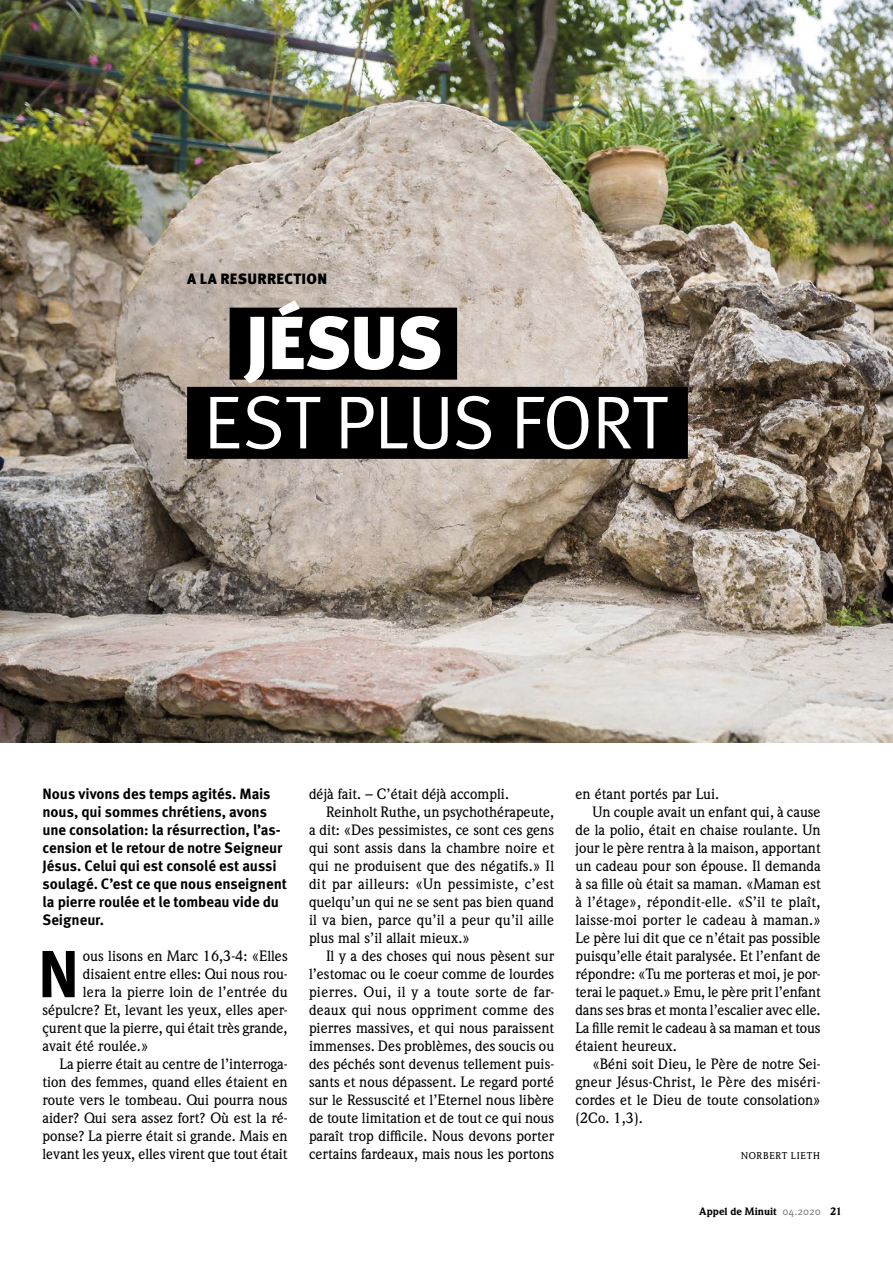
<style>
.page{position:relative;width:893px;height:1263px;background:#fff}
.page>*{position:absolute;margin:0;border:0;box-sizing:border-box;transform-origin:0 0}
.t1{font:75px "Meta OT Norm";letter-spacing:-.02em;color:#fff}
.t2{font:900 75px "Meta OT";letter-spacing:-.02em;color:#fff}
.t3{font:700 66.45px "Meta OT";color:#000}
.t4{font:700 15px/18px "Meta OT";letter-spacing:-.01em;color:#000}
.t5{font:900 15px "Meta OT";letter-spacing:.02em;color:#000}
.t6{font:500 14.7px "Weidemann";color:#000}
.t7{font:500 14.7px "Weidemann";letter-spacing:.02em;color:#000}
.t8{font:900 10.5px "Weidemann";letter-spacing:-.005em;color:#000}
.t9{font:500 9.75px "Weidemann";letter-spacing:.07em;color:#000}
.s1{font-family:"Meta OT Norm";font-weight:400;color:#6f6f6e}
</style>
<div class="page">
<img style="left:0;top:0;width:893px;height:742px">
<div style="left:230px;top:308px;width:227px;height:72px;background:#000"></div>
<div style="left:187px;top:387px;width:501px;height:72px;background:#000"></div>
<p class="t5" style="left:187px;top:270px;width:141px">A LA RESURRECTION</p>
<h1 class="t2" style="left:245px;top:298px;width:199px">JÉSUS</h1>
<h1 class="t1" style="left:203px;top:377px;width:465px">EST PLUS FORT</h1>
<p class="t4" style="left:43px;top:785px;width:246px">Nous vivons des temps agités. Mais nous, qui sommes chrétiens, avons une consolation: la résurrection, l’as&shy;cension et le retour de notre Seigneur Jésus. Celui qui est consolé est aussi soulagé. C’est ce que nous enseignent la pierre roulée et le tombeau vide du Seigneur.</p>
<h2 class="t3" style="left:38px;top:932px;width:44px">N</h2>
<p class="t6" style="left:83px;top:947px;width:206px">ous lisons en Marc 16,3-4: «Elles</p>
<p class="t6" style="left:83px;top:965px;width:206px">disaient entre elles: Qui nous rou-</p>
<p class="t6" style="left:83px;top:983px;width:206px">lera la pierre loin de l’entrée du</p>
<p class="t6" style="left:43px;top:1001px;width:247px">sépulcre? Et, levant les yeux, elles aper-</p>
<p class="t6" style="left:43px;top:1019px;width:247px">çurent que la pierre, qui était très grande,</p>
<p class="t6" style="left:43px;top:1037px;width:107px">avait été roulée.»</p>
<p class="t6" style="left:60px;top:1055px;width:230px">La pierre était au centre de l’interroga-</p>
<p class="t6" style="left:43px;top:1073px;width:247px">tion des femmes, quand elles étaient en</p>
<p class="t6" style="left:43px;top:1091px;width:247px">route vers le tombeau. Qui pourra nous</p>
<p class="t6" style="left:43px;top:1109px;width:247px">aider? Qui sera assez fort? Où est la ré-</p>
<p class="t6" style="left:43px;top:1127px;width:247px">ponse? La pierre était si grande. Mais en</p>
<p class="t6" style="left:43px;top:1145px;width:247px">levant les yeux, elles virent que tout était</p>
<p class="t6" style="left:309px;top:785px;width:202px">déjà fait. – C’était déjà accompli.</p>
<p class="t6" style="left:326px;top:803px;width:230px">Reinholt Ruthe, un psychothérapeute,</p>
<p class="t6" style="left:309px;top:821px;width:247px">a dit: «Des pessimistes, ce sont ces gens</p>
<p class="t6" style="left:309px;top:839px;width:247px">qui sont assis dans la chambre noire et</p>
<p class="t6" style="left:309px;top:857px;width:247px">qui ne produisent que des négatifs.» Il</p>
<p class="t7" style="left:309px;top:875px;width:247px">dit par ailleurs: «Un pessimiste, c’est</p>
<p class="t6" style="left:309px;top:893px;width:247px">quelqu’un qui ne se sent pas bien quand</p>
<p class="t6" style="left:309px;top:911px;width:247px">il va bien, parce qu’il a peur qu’il aille</p>
<p class="t6" style="left:309px;top:929px;width:162px">plus mal s’il allait mieux.»</p>
<p class="t6" style="left:326px;top:947px;width:230px">Il y a des choses qui nous pèsent sur</p>
<p class="t6" style="left:309px;top:965px;width:247px">l’estomac ou le coeur comme de lourdes</p>
<p class="t7" style="left:309px;top:983px;width:247px">pierres. Oui, il y a toute sorte de far-</p>
<p class="t6" style="left:309px;top:1001px;width:247px">deaux qui nous oppriment comme des</p>
<p class="t6" style="left:309px;top:1019px;width:247px">pierres massives, et qui nous paraissent</p>
<p class="t6" style="left:309px;top:1037px;width:247px">immenses. Des problèmes, des soucis ou</p>
<p class="t6" style="left:309px;top:1055px;width:247px">des péchés sont devenus tellement puis-</p>
<p class="t6" style="left:309px;top:1073px;width:247px">sants et nous dépassent. Le regard porté</p>
<p class="t6" style="left:309px;top:1091px;width:247px">sur le Ressuscité et l’Eternel nous libère</p>
<p class="t6" style="left:309px;top:1109px;width:247px">de toute limitation et de tout ce qui nous</p>
<p class="t6" style="left:309px;top:1127px;width:247px">paraît trop difficile. Nous devons porter</p>
<p class="t6" style="left:309px;top:1145px;width:247px">certains fardeaux, mais nous les portons</p>
<p class="t6" style="left:575px;top:785px;width:145px">en étant portés par Lui.</p>
<p class="t6" style="left:592px;top:803px;width:230px">Un couple avait un enfant qui, à cause</p>
<p class="t6" style="left:575px;top:821px;width:247px">de la polio, était en chaise roulante. Un</p>
<p class="t6" style="left:575px;top:839px;width:247px">jour le père rentra à la maison, apportant</p>
<p class="t6" style="left:575px;top:857px;width:247px">un cadeau pour son épouse. Il demanda</p>
<p class="t6" style="left:575px;top:875px;width:247px">à sa fille où était sa maman. «Maman est</p>
<p class="t7" style="left:575px;top:893px;width:247px">à l’étage», répondit-elle. «S’il te plaît,</p>
<p class="t6" style="left:575px;top:911px;width:247px">laisse-moi porter le cadeau à maman.»</p>
<p class="t6" style="left:575px;top:929px;width:247px">Le père lui dit que ce n’était pas possible</p>
<p class="t6" style="left:575px;top:947px;width:247px">puisqu’elle était paralysée. Et l’enfant de</p>
<p class="t6" style="left:575px;top:965px;width:247px">répondre: «Tu me porteras et moi, je por-</p>
<p class="t6" style="left:575px;top:983px;width:247px">terai le paquet.» Emu, le père prit l’enfant</p>
<p class="t6" style="left:575px;top:1001px;width:247px">dans ses bras et monta l’escalier avec elle.</p>
<p class="t6" style="left:575px;top:1019px;width:247px">La fille remit le cadeau à sa maman et tous</p>
<p class="t6" style="left:575px;top:1037px;width:103px">étaient heureux.</p>
<p class="t6" style="left:592px;top:1055px;width:230px">«Béni soit Dieu, le Père de notre Sei-</p>
<p class="t6" style="left:575px;top:1073px;width:247px">gneur Jésus-Christ, le Père des miséri-</p>
<p class="t6" style="left:575px;top:1091px;width:247px">cordes et le Dieu de toute consolation»</p>
<p class="t6" style="left:575px;top:1109px;width:69px">(2Co. 1,3).</p>
<p class="t9" style="left:741px;top:1150px;width:80px">NORBERT LIETH</p>
<p class="t8" style="left:699px;top:1204px;width:144px">Appel de Minuit <span class="s1">04.2020</span> 21</p>
</div>
